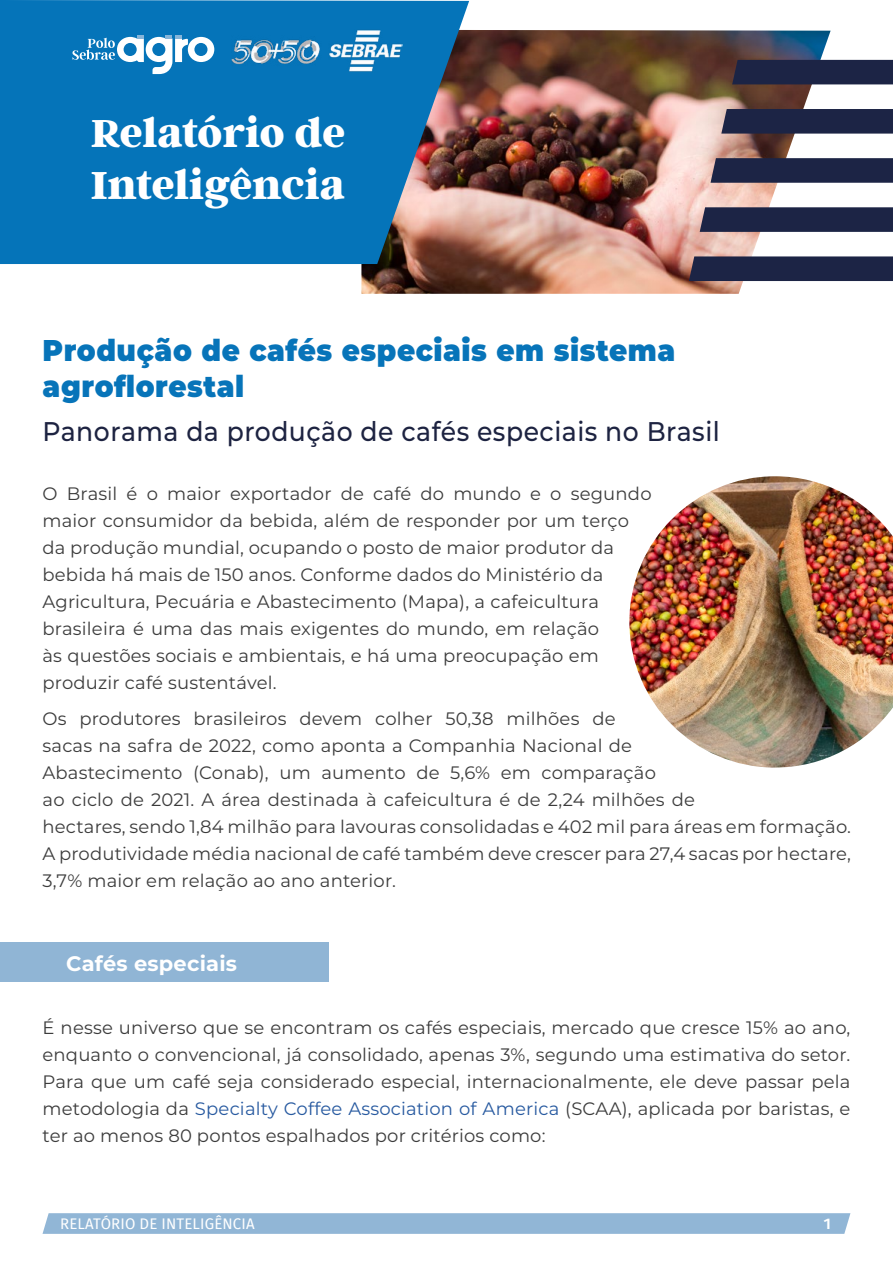
<style>
.page{position:relative;width:893px;height:1263px;background:#fff}
.page>*{position:absolute;margin:0;border:0;box-sizing:border-box;transform-origin:0 0}
.t1{font:800 43.5px/52.2px "Argent CF";letter-spacing:-.015em;color:#fff}
.t2{font:900 30px/36px "Montserrat";letter-spacing:.02em;color:#0774b9;scale:.93 1}
.t3{font:500 27px "Montserrat";letter-spacing:.02em;color:#1d2341;scale:.93 1}
.t4{font:700 21px "Montserrat";letter-spacing:.01em;color:#fff}
.t5{font:18px/27px "Montserrat";letter-spacing:.01em;color:#3c3c3c}
.t6{font:15px "Fira Sans";letter-spacing:.01em;color:#fff}
.t7{font:700 15px "Campuni";color:#fff}
.s1{color:#285aa0}
</style>
<div class="page">
<img style="left:361px;top:30px;width:470px;height:264px">
<div style="left:689px;top:256px;width:204px;height:25px;background:#1c2445"></div>
<svg style="left:700px;top:207px;width:193px;height:25px;background:#222949"></svg>
<svg style="left:710px;top:158px;width:183px;height:25px;background:#232949"></svg>
<div style="left:721px;top:109px;width:172px;height:25px;background:#1c2445"></div>
<div style="left:732px;top:60px;width:161px;height:24px;background:#1c2445"></div>
<svg style="left:0;top:0;width:469px;height:264px;background:#1573af"></svg>
<svg style="left:43px;top:1213px;width:807px;height:21px;background:#93b7d6"></svg>
<img style="left:232px;top:30px;width:170px;height:43px">
<svg style="left:72px;top:35px;width:142px;height:39px"></svg>
<img style="left:629px;top:476px;width:264px;height:291px">
<div style="left:0;top:942px;width:329px;height:39px;background:#90b5d5"></div>
<h1 class="t1" style="left:91px;top:109px;width:256px">Relatório de<br>Inteligência</h1>
<h2 class="t2" style="left:43px;top:330px;width:682px">Produção de cafés especiais em sistema agroflorestal</h2>
<h3 class="t3" style="left:43px;top:413px;width:730px">Panorama da produção de cafés especiais no Brasil</h3>
<p class="t5" style="left:43px;top:480px;width:611px">O Brasil é o maior exportador de café do mundo e o segundo maior consumidor da bebida, além de responder por um terço da produção mundial, ocupando o posto de maior produtor da bebida há mais de 150 anos. Conforme dados do Ministério da Agricultura, Pecuária e Abastecimento (Mapa), a cafeicultura brasileira é uma das mais exigentes do mundo, em relação<br>às questões sociais e ambientais, e há uma preocupação em produzir café sustentável.</p>
<p class="t5" style="left:43px;top:704px;width:810px">Os produtores brasileiros devem colher 50,38 milhões de<br>sacas na safra de 2022, como aponta a Companhia Nacional de<br>Abastecimento (Conab), um aumento de 5,6% em comparação<br>ao ciclo de 2021. A área destinada à cafeicultura é de 2,24 milhões de<br>hectares, sendo 1,84 milhão para lavouras consolidadas e 402 mil para áreas em formação.<br>A produtividade média nacional de café também deve crescer para 27,4 sacas por hectare, 3,7% maior em relação ao ano anterior.</p>
<p class="t4" style="left:66px;top:948px;width:172px">Cafés especiais</p>
<p class="t5" style="left:43px;top:1013px;width:809px;text-align:justify">É nesse universo que se encontram os cafés especiais, mercado que cresce 15% ao ano, enquanto o convencional, já consolidado, apenas 3%, segundo uma estimativa do setor.<br>Para que um café seja considerado especial, internacionalmente, ele deve passar pela metodologia da <span class="s1">Specialty Coffee Association of America</span> (SCAA), aplicada por baristas, e ter ao menos 80 pontos espalhados por critérios como:</p>
<p class="t6" style="left:60px;top:1213px;width:196px">RELATÓRIO DE INTELIGÊNCIA</p>
<p class="t7" style="left:824px;top:1214px;width:9px">1</p>
</div>
